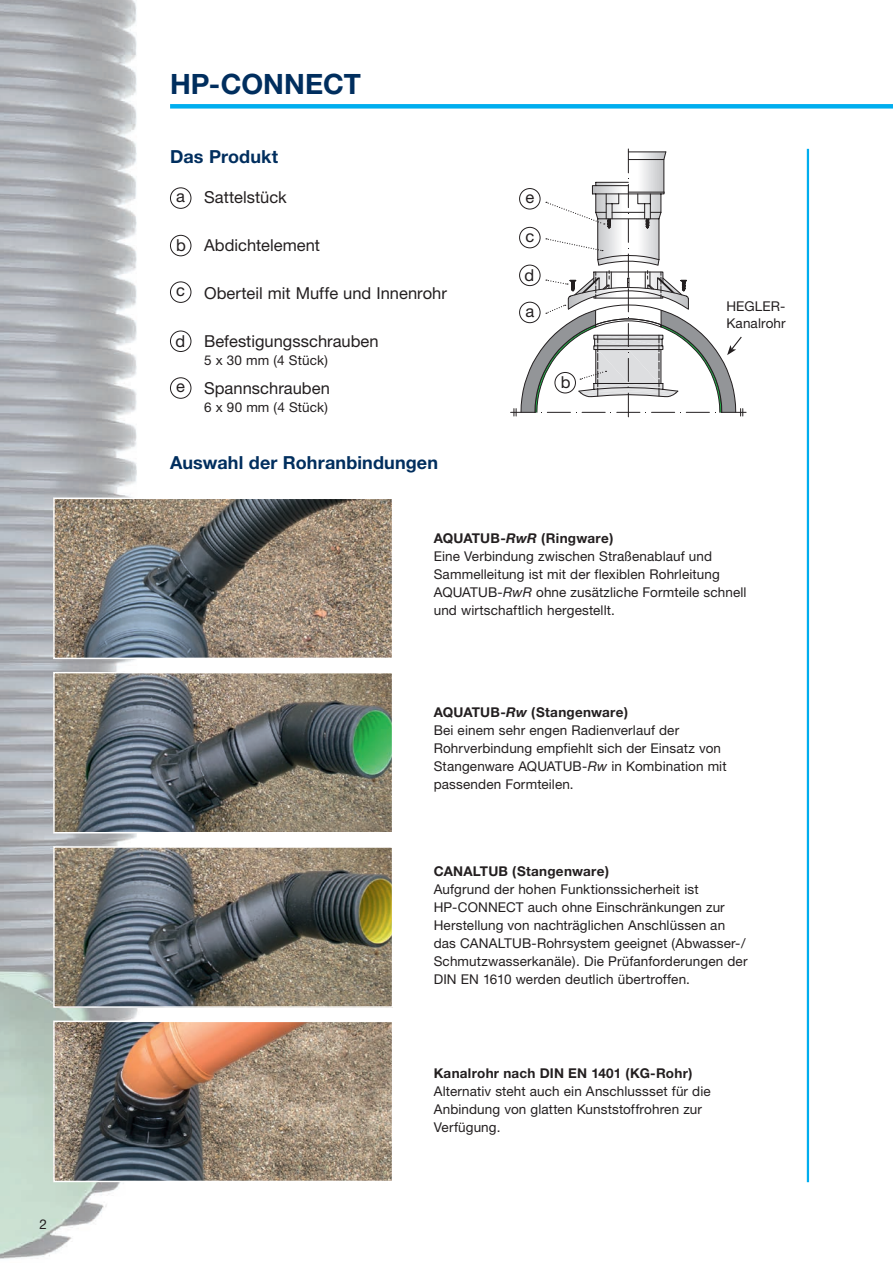
<style>
.page{position:relative;width:893px;height:1263px;background:#fff}
.page>*{position:absolute;margin:0;border:0;box-sizing:border-box;transform-origin:0 0}
.t1{font:700 28.05px "Helvetica Neue";color:#002e5e}
.t2{font:700 18px "Helvetica Neue";letter-spacing:.005em;color:#002e5e}
.t3{font:16.5px "Helvetica Neue";color:#231f20}
.t4{font:13.5px/18px "Helvetica Neue";letter-spacing:.01em;color:#231f20}
.t5{font:700 13.5px "Helvetica Neue";letter-spacing:.015em;color:#231f20}
.s1{font-style:italic}
</style>
<div class="page">
<svg style="left:511px;top:149px;width:235px;height:268px"></svg>
<img style="left:0;top:0;width:138px;height:1259px">
<div style="left:170px;top:104px;width:723px;height:5px;background:#00aeef"></div>
<hr style="left:807px;top:149px;width:2px;height:1033px;background:#00aeef">
<img style="left:56px;top:500px;width:334px;height:156px">
<div style="left:53px;top:497px;width:340px;height:162px;border:2px solid #fff"></div>
<img style="left:56px;top:675px;width:334px;height:155px">
<div style="left:53px;top:672px;width:340px;height:161px;border:2px solid #fff"></div>
<img style="left:56px;top:849px;width:334px;height:156px">
<div style="left:53px;top:846px;width:340px;height:162px;border:2px solid #fff"></div>
<img style="left:56px;top:1023px;width:334px;height:156px">
<div style="left:53px;top:1020px;width:340px;height:162px;border:2px solid #fff"></div>
<div style="left:170px;top:187px;width:21px;height:22px;border:1px solid #231f20;border-radius:50%"></div>
<div style="left:170px;top:235px;width:21px;height:21px;border:1px solid #231f20;border-radius:50%"></div>
<div style="left:170px;top:281px;width:21px;height:22px;border:1px solid #231f20;border-radius:50%"></div>
<div style="left:170px;top:331px;width:21px;height:21px;border:1px solid #231f20;border-radius:50%"></div>
<div style="left:170px;top:377px;width:21px;height:22px;border:1px solid #231f20;border-radius:50%"></div>
<p class="t4" style="left:39px;top:1215px;width:9px">2</p>
<p class="t1" style="left:170px;top:67px;width:192px">HP-CONNECT</p>
<p class="t2" style="left:170px;top:145px;width:110px">Das Produkt</p>
<p class="t3" style="left:176px;top:187px;width:10px">a</p>
<p class="t3" style="left:176px;top:235px;width:11px">b</p>
<p class="t3" style="left:176px;top:281px;width:10px">c</p>
<p class="t3" style="left:175px;top:331px;width:11px">d</p>
<p class="t3" style="left:176px;top:377px;width:10px">e</p>
<p class="t3" style="left:204px;top:187px;width:84px">Sattelstück</p>
<p class="t3" style="left:204px;top:235px;width:118px">Abdichtelement</p>
<p class="t3" style="left:204px;top:283px;width:244px">Oberteil mit Muffe und Innenrohr</p>
<p class="t3" style="left:204px;top:331px;width:176px">Befestigungsschrauben</p>
<p class="t4" style="left:204px;top:351px;width:125px">5 x 30 mm (4 Stück)</p>
<p class="t3" style="left:204px;top:378px;width:127px">Spannschrauben</p>
<p class="t4" style="left:204px;top:397px;width:125px">6 x 90 mm (4 Stück)</p>
<p class="t2" style="left:170px;top:451px;width:270px">Auswahl der Rohranbindungen</p>
<p class="t3" style="left:525px;top:187px;width:10px">e</p>
<p class="t3" style="left:525px;top:226px;width:10px">c</p>
<p class="t3" style="left:524px;top:265px;width:11px">d</p>
<p class="t3" style="left:525px;top:301px;width:10px">a</p>
<p class="t3" style="left:561px;top:372px;width:11px">b</p>
<p class="t4" style="left:726px;top:298px;width:61px;line-height:16.5px">HEGLER-<br>Kanalrohr</p>
<p class="t5" style="left:434px;top:529px;width:181px">AQUATUB-<span class="s1">RwR</span> (Ringware)</p>
<p class="t4" style="left:434px;top:546px;width:314px">Eine Verbindung zwischen Straßenablauf und Sammelleitung ist mit der flexiblen Rohrleitung AQUATUB-<span class="s1">RwR</span> ohne zusätzliche Formteile schnell und wirtschaftlich hergestellt.</p>
<p class="t5" style="left:434px;top:704px;width:196px">AQUATUB-<span class="s1">Rw</span> (Stangenware)</p>
<p class="t4" style="left:434px;top:721px;width:294px">Bei einem sehr engen Radienverlauf der Rohrverbindung empfiehlt sich der Einsatz von Stangenware AQUATUB-<span class="s1">Rw</span> in Kombination mit passenden Formteilen.</p>
<p class="t5" style="left:434px;top:863px;width:177px">CANALTUB (Stangenware)</p>
<p class="t4" style="left:434px;top:880px;width:266px">Aufgrund der hohen Funktionssicherheit ist</p>
<p class="t4" style="left:434px;top:898px;width:293px">HP-CONNECT auch ohne Einschränkungen zur</p>
<p class="t4" style="left:434px;top:916px;width:315px">Herstellung von nachträglichen Anschlüssen an das CANALTUB-Rohrsystem geeignet (Abwasser-/ Schmutzwasserkanäle). Die Prüfanforderungen der DIN EN 1610 werden deutlich übertroffen.</p>
<p class="t5" style="left:434px;top:1065px;width:260px">Kanalrohr nach DIN EN 1401 (KG-Rohr)</p>
<p class="t4" style="left:434px;top:1082px;width:278px">Alternativ steht auch ein Anschlussset für die</p>
<p class="t4" style="left:434px;top:1100px;width:270px">Anbindung von glatten Kunststoffrohren zur</p>
<p class="t4" style="left:434px;top:1118px;width:68px">Verfügung.</p>
</div>
